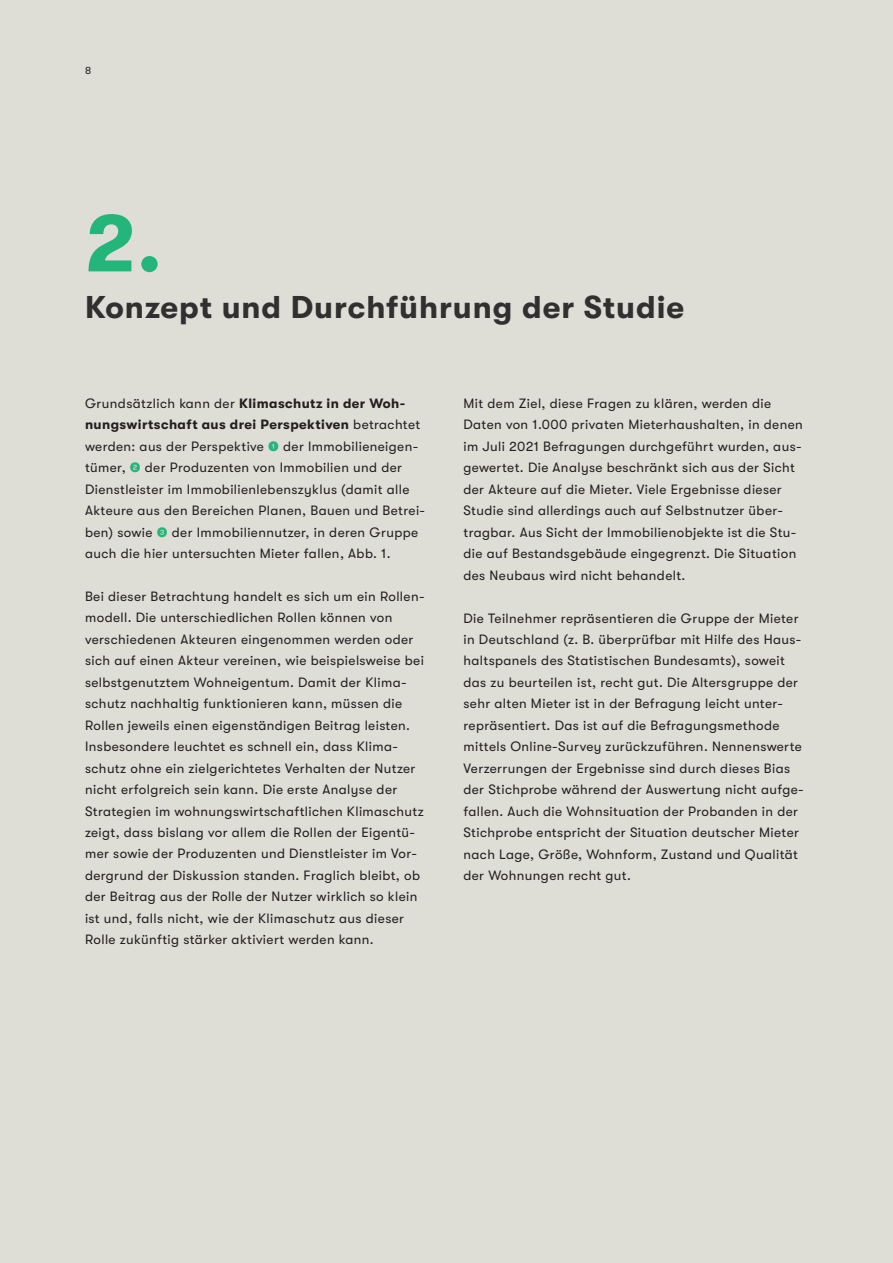
<style>
.page{position:relative;width:893px;height:1263px;background:#deddd6}
.page>*{position:absolute;margin:0;border:0;box-sizing:border-box;transform-origin:0 0}
.t1{font:700 82.5px "GT Walsheim Pro";color:#24b57b}
.t2{font:700 31.5px "GT Walsheim Pro";letter-spacing:.03em;color:#312f30}
.t3{font:13.5px/21.5px "GT Walsheim Pro";letter-spacing:.03em;color:#231f20}
.t4{font:10.5px "GT Walsheim Pro";color:#231f20}
.s1{font-weight:700}
.s2{color:#24b57b}
</style>
<div class="page">
<p class="t4" style="left:85px;top:64px;width:8px">8</p>
<h1 class="t1" style="left:85px;top:197px;width:79px">2.</h1>
<h2 class="t2" style="left:85px;top:289px;width:601px">Konzept und Durchführung der Studie</h2>
<p class="t3" style="left:85px;top:393px;width:342px">Grundsätzlich kann der <span class="s1">Klimaschutz in der Woh&shy;nungswirtschaft aus drei Perspektiven</span> betrachtet werden: aus der Perspektive <span class="s2">❶</span> der Immobilieneigen&shy;tümer, <span class="s2">❷</span> der Produzenten von Immobilien und der Dienstleister im Immobilienlebenszyklus (damit alle Akteure aus den Bereichen Planen, Bauen und Betrei&shy;ben) sowie <span class="s2">❸</span> der Immobiliennutzer, in deren Gruppe auch die hier untersuchten Mieter fallen, Abb. 1.</p>
<p class="t3" style="left:85px;top:586px;width:341px">Bei dieser Betrachtung handelt es sich um ein Rollen&shy;modell. Die unterschiedlichen Rollen können von verschiedenen Akteuren eingenommen werden oder sich auf einen Akteur vereinen, wie beispielsweise bei selbstgenutztem Wohneigentum. Damit der Klima&shy;schutz nachhaltig funktionieren kann, müssen die Rollen jeweils einen eigenständigen Beitrag leisten.<br>Insbesondere leuchtet es schnell ein, dass Klima&shy;schutz ohne ein zielgerichtetes Verhalten der Nutzer nicht erfolgreich sein kann. Die erste Analyse der Strategien im wohnungswirtschaftlichen Klimaschutz zeigt, dass bislang vor allem die Rollen der Eigentü&shy;mer sowie der Produzenten und Dienstleister im Vor&shy;dergrund der Diskussion standen. Fraglich bleibt, ob der Beitrag aus der Rolle der Nutzer wirklich so klein ist und, falls nicht, wie der Klimaschutz aus dieser Rolle zukünftig stärker aktiviert werden kann.</p>
<p class="t3" style="left:463px;top:393px;width:341px">Mit dem Ziel, diese Fragen zu klären, werden die Daten von 1.000 privaten Mieterhaushalten, in denen im Juli 2021 Befragungen durchgeführt wurden, aus&shy;gewertet. Die Analyse beschränkt sich aus der Sicht der Akteure auf die Mieter. Viele Ergebnisse dieser Studie sind allerdings auch auf Selbstnutzer über&shy;tragbar. Aus Sicht der Immobilienobjekte ist die Stu&shy;die auf Bestandsgebäude eingegrenzt. Die Situation des Neubaus wird nicht behandelt.</p>
<p class="t3" style="left:463px;top:607px;width:342px">Die Teilnehmer repräsentieren die Gruppe der Mieter in Deutschland (z. B. überprüfbar mit Hilfe des Haus&shy;haltspanels des Statistischen Bundesamts), soweit das zu beurteilen ist, recht gut. Die Altersgruppe der sehr alten Mieter ist in der Befragung leicht unter&shy;repräsentiert. Das ist auf die Befragungsmethode mittels Online-Survey zurückzuführen. Nennenswerte Verzerrungen der Ergebnisse sind durch dieses Bias der Stichprobe während der Auswertung nicht aufge&shy;fallen. Auch die Wohnsituation der Probanden in der Stichprobe entspricht der Situation deutscher Mieter nach Lage, Größe, Wohnform, Zustand und Qualität der Wohnungen recht gut.</p>
</div>
